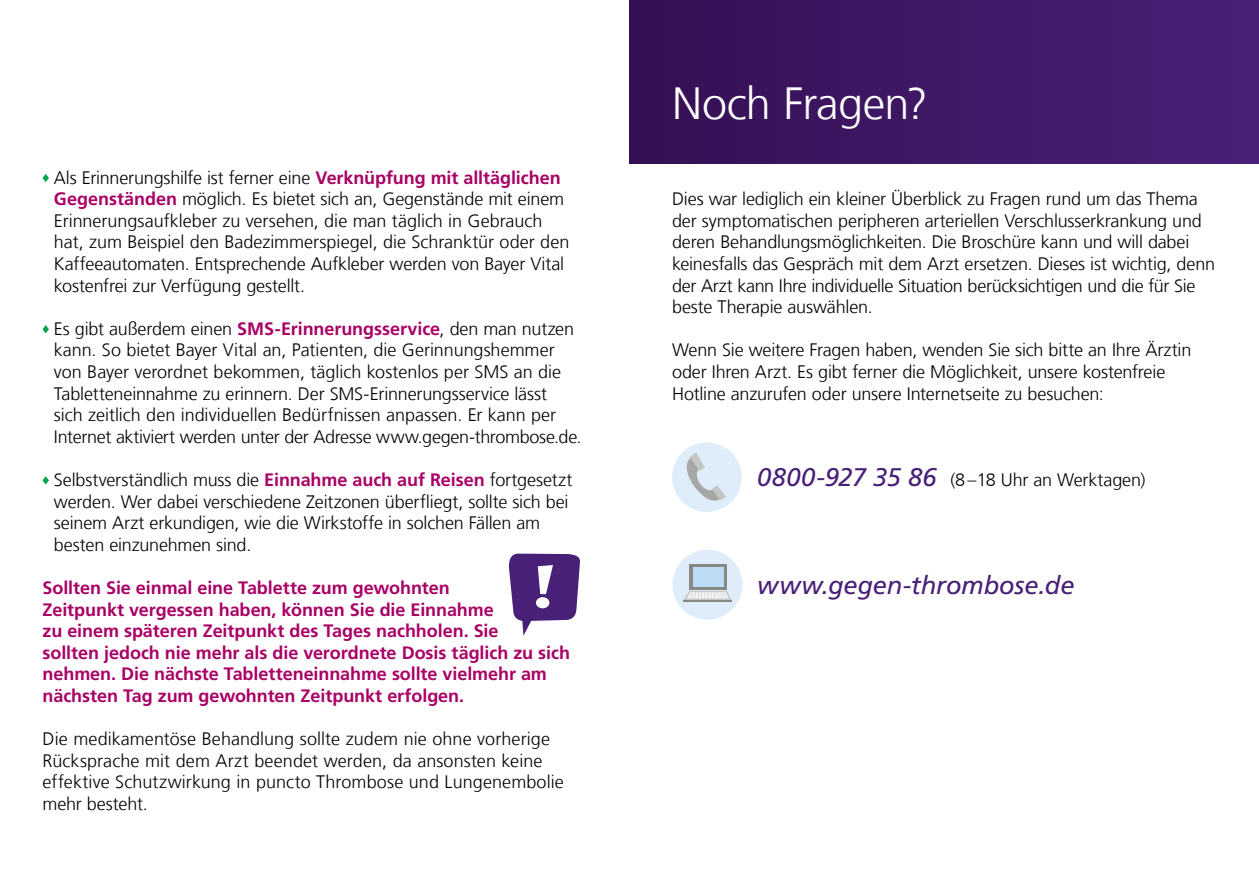
<style>
.page{position:relative;width:1259px;height:893px;background:#fff}
.page>*{position:absolute;margin:0;border:0;box-sizing:border-box;transform-origin:0 0}
.t1{font:300 45px "Frutiger LT Com";letter-spacing:-.015em;color:#fff}
.t2{font:italic 25.5px "Frutiger LT";letter-spacing:-.005em;color:#492078}
.t3{font:300 18px/21.6px "Frutiger LT Com";letter-spacing:-.01em;color:#000}
.t4{font:700 18px/21.6px "Frutiger LT Com";letter-spacing:-.005em;color:#a90065}
.s1{font-weight:700;color:#a90065}
.s2{font-family:"Frutiger LT";font-weight:400;font-style:italic;font-size:25.5px;color:#492078}
</style>
<div class="page">
<svg style="left:43px;top:174px;width:6px;height:8px"></svg>
<svg style="left:43px;top:325px;width:6px;height:8px"></svg>
<svg style="left:43px;top:476px;width:6px;height:8px"></svg>
<svg style="left:509px;top:553px;width:71px;height:83px"></svg>
<div style="left:629px;top:0;width:630px;height:163px;background:linear-gradient(to right,#351054,#492078)"></div>
<div style="left:672px;top:550px;width:70px;height:70px;background:#dfedfa;border-radius:50%"></div>
<div style="left:690px;top:564px;width:37px;height:26px;background:#878786"></div>
<div style="left:693px;top:567px;width:30px;height:20px;background:#bcdbf4"></div>
<hr style="left:683px;top:600px;width:48px;height:1px;background:#878786">
<svg style="left:683px;top:591px;width:48px;height:9px"></svg>
<div style="left:672px;top:442px;width:70px;height:70px;background:#dfedfa;border-radius:50%"></div>
<svg style="left:673px;top:452px;width:53px;height:58px"></svg>
<p class="t3" style="left:54px;top:167px;width:517px">Als Erinnerungshilfe ist ferner eine <span class="s1">Verknüpfung mit alltäglichen Gegenständen</span> möglich. Es bietet sich an, Gegenstände mit einem Erinnerungsaufkleber zu versehen, die man täglich in Gebrauch hat, zum Beispiel den Badezimmerspiegel, die Schranktür oder den Kaffeeautomaten. Entsprechende Aufkleber werden von Bayer Vital kostenfrei zur Verfügung gestellt.</p>
<p class="t3" style="left:54px;top:318px;width:529px">Es gibt außerdem einen <span class="s1">SMS-Erinnerungsservice</span>, den man nutzen kann. So bietet Bayer Vital an, Patienten, die Gerinnungshemmer von Bayer verordnet bekommen, täglich kostenlos per SMS an die Tabletteneinnahme zu erinnern. Der SMS-Erinnerungsservice lässt<br>sich zeitlich den individuellen Bedürfnissen anpassen. Er kann per Internet aktiviert werden unter der Adresse www.gegen-thrombose.de.</p>
<p class="t3" style="left:54px;top:469px;width:520px">Selbstverständlich muss die <span class="s1">Einnahme auch auf Reisen</span> fortgesetzt werden. Wer dabei verschiedene Zeitzonen überfliegt, sollte sich bei seinem Arzt erkundigen, wie die Wirkstoffe in solchen Fällen am besten einzunehmen sind.</p>
<p class="t4" style="left:43px;top:577px;width:529px">Sollten Sie einmal eine Tablette zum gewohnten<br>Zeitpunkt vergessen haben, können Sie die Einnahme<br>zu einem späteren Zeitpunkt des Tages nachholen. Sie<br>sollten jedoch nie mehr als die verordnete Dosis täglich zu sich nehmen. Die nächste Tabletteneinnahme sollte vielmehr am nächsten Tag zum gewohnten Zeitpunkt erfolgen.</p>
<p class="t3" style="left:43px;top:728px;width:523px">Die medikamentöse Behandlung sollte zudem nie ohne vorherige Rücksprache mit dem Arzt beendet werden, da ansonsten keine effektive Schutzwirkung in puncto Thrombose und Lungenembolie mehr besteht.</p>
<h1 class="t1" style="left:672px;top:77px;width:257px">Noch Fragen?</h1>
<p class="t3" style="left:672px;top:188px;width:544px">Dies war lediglich ein kleiner Überblick zu Fragen rund um das Thema der symptomatischen peripheren arteriellen Verschlusserkrankung und deren Behandlungsmöglichkeiten. Die Broschüre kann und will dabei keinesfalls das Gespräch mit dem Arzt ersetzen. Dieses ist wichtig, denn der Arzt kann Ihre individuelle Situation berücksichtigen und die für Sie beste Therapie auswählen.</p>
<p class="t3" style="left:672px;top:340px;width:521px">Wenn Sie weitere Fragen haben, wenden Sie sich bitte an Ihre Ärztin oder Ihren Arzt. Es gibt ferner die Möglichkeit, unsere kostenfreie<br>Hotline anzurufen oder unsere Internetseite zu besuchen:</p>
<p class="t3" style="left:757px;top:469px;width:390px"><span class="s2">0800-927 35 86</span> (8–18 Uhr an Werktagen)</p>
<h2 class="t2" style="left:757px;top:570px;width:319px">www.gegen-thrombose.de</h2>
</div>
